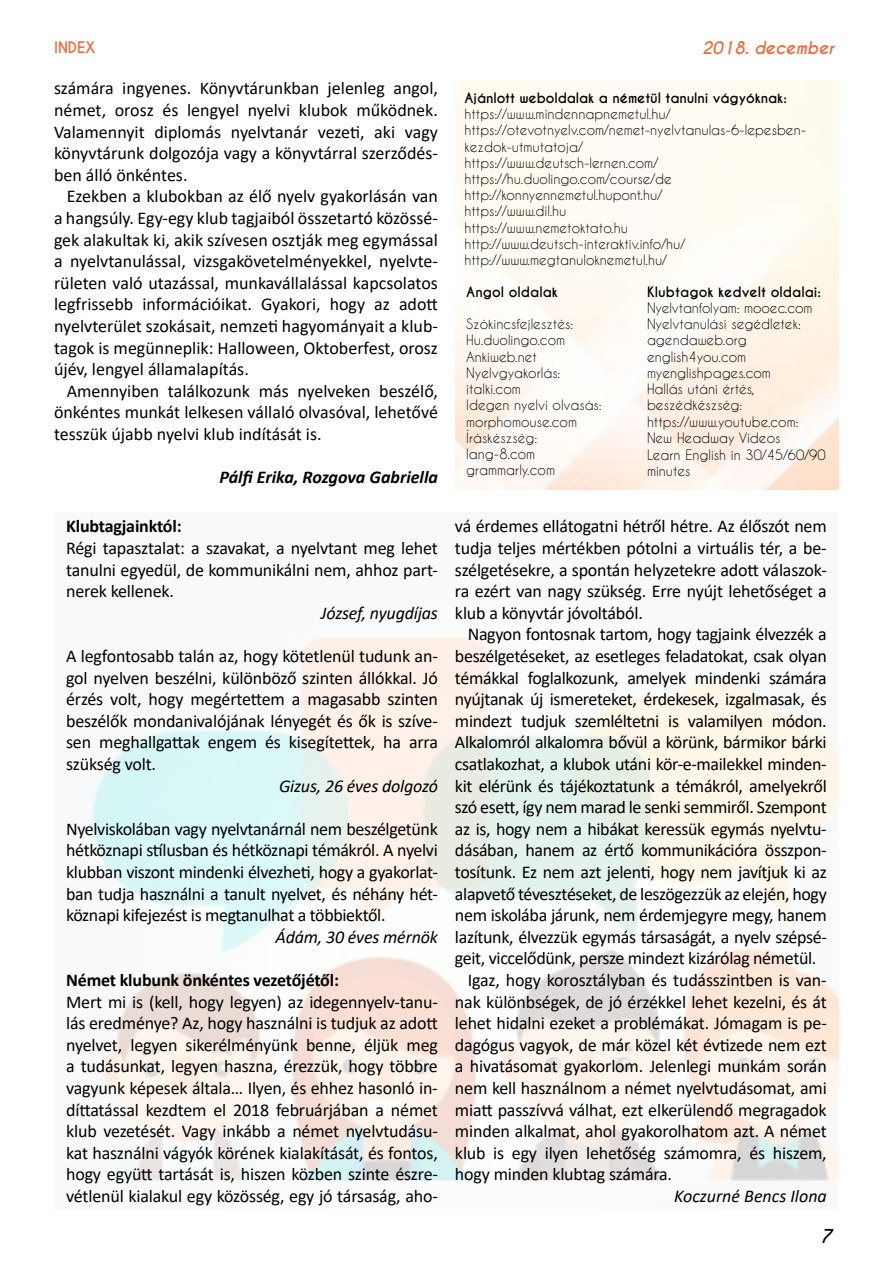
<style>
.page{position:relative;width:893px;height:1263px;background:#fff}
.page>*{position:absolute;margin:0;border:0;box-sizing:border-box;transform-origin:0 0}
.t1{font:18px/21.6px "Calibri";letter-spacing:-.02em;color:#000;text-align:justify}
.t2{font:italic 18px "Calibri";letter-spacing:-.01em;color:#000}
.t3{font:700 18px "Calibri";letter-spacing:-.01em;color:#000}
.t4{font:italic 700 18px "Calibri";color:#000}
.t5{font:italic 700 18px "Caviar Dreams";color:#000}
.t6{font:italic 700 16.5px "Caviar Dreams";color:#ec6835}
.t7{font:700 15px "Caviar Dreams";color:#ec6835}
.t8{font:13.5px/16.2px "Caviar Dreams";color:#000}
.t9{font:700 13.5px "Caviar Dreams";letter-spacing:-.01em;color:#000}
</style>
<div class="page">
<img style="left:90px;top:637px;width:748px;height:545px">
<p class="t7" style="left:54px;top:38px;width:9px">index</p>
<p class="t1" style="left:54px;top:77px;width:385px">számára ingyenes. Könyvtárunkban jelenleg angol, német, orosz és lengyel nyelvi klubok működnek.<br>Valamennyit diplomás nyelvtanár vezeti, aki vagy könyvtárunk dolgozója vagy a könyvtárral szerződés&shy;ben álló önkéntes.</p>
<p class="t1" style="left:54px;top:185px;width:385px;text-indent:13px">Ezekben a klubokban az élő nyelv gyakorlásán van a hangsúly. Egy-egy klub tagjaiból összetartó közössé&shy;gek alakultak ki, akik szívesen osztják meg egymással a nyelvtanulással, vizsgakövetelményekkel, nyelvte&shy;rületen való utazással, munkavállalással kapcsolatos legfrissebb információikat. Gyakori, hogy az adott nyelvterület szokásait, nemzeti hagyományait a klub&shy;tagok is megünneplik: Halloween, Oktoberfest, orosz újév, lengyel államalapítás.</p>
<p class="t1" style="left:54px;top:379px;width:385px;text-indent:13px">Amennyiben találkozunk más nyelveken beszélő, önkéntes munkát lelkesen vállaló olvasóval, lehetővé tesszük újabb nyelvi klub indítását is.</p>
<p class="t4" style="left:219px;top:464px;width:220px">Pálfi Erika, Rozgova Gabriella</p>
<p class="t3" style="left:66px;top:514px;width:117px">Klubtagjainktól:</p>
<p class="t1" style="left:66px;top:537px;width:373px">Régi tapasztalat: a szavakat, a nyelvtant meg lehet tanulni egyedül, de kommunikálni nem, ahhoz part&shy;nerek kellenek.</p>
<p class="t2" style="left:321px;top:600px;width:118px">József, nyugdíjas</p>
<p class="t1" style="left:66px;top:645px;width:373px">A legfontosabb talán az, hogy kötetlenül tudunk an&shy;gol nyelven beszélni, különböző szinten állókkal. Jó érzés volt, hogy megértettem a magasabb szinten beszélők mondanivalójának lényegét és ők is szíve&shy;sen meghallgattak engem és kisegítettek, ha arra szükség volt.</p>
<p class="t2" style="left:279px;top:773px;width:160px">Gizus, 26 éves dolgozó</p>
<p class="t1" style="left:66px;top:817px;width:373px">Nyelviskolában vagy nyelvtanárnál nem beszélgetünk hétköznapi stílusban és hétköznapi témákról. A nyelvi klubban viszont mindenki élvezheti, hogy a gyakorlat&shy;ban tudja használni a tanult nyelvet, és néhány hét&shy;köznapi kifejezést is megtanulhat a többiektől.</p>
<p class="t2" style="left:275px;top:924px;width:164px">Ádám, 30 éves mérnök</p>
<p class="t3" style="left:66px;top:967px;width:274px">Német klubunk önkéntes vezetőjétől:</p>
<p class="t1" style="left:66px;top:990px;width:373px">Mert mi is (kell, hogy legyen) az idegennyelv-tanu&shy;lás eredménye? Az, hogy használni is tudjuk az adott nyelvet, legyen sikerélményünk benne, éljük meg a tudásunkat, legyen haszna, érezzük, hogy többre vagyunk képesek általa… Ilyen, és ehhez hasonló in&shy;díttatással kezdtem el 2018 februárjában a német klub vezetését. Vagy inkább a német nyelvtudásu&shy;kat használni vágyók körének kialakítását, és fontos, hogy együtt tartását is, hiszen közben szinte észre&shy;vétlenül kialakul egy közösség, egy jó társaság, aho-</p>
<p class="t6" style="left:702px;top:38px;width:134px">2018. december</p>
<p class="t9" style="left:465px;top:90px;width:324px">Ajánlott weboldalak a németül tanulni vágyóknak:</p>
<p class="t8" style="left:465px;top:106px;width:343px">https://www.mindennapnemetul.hu/ https://otevotnyelv.com/nemet-nyelvtanulas-6-lepesben&shy;kezdok-utmutatoja/<br>https://www.deutsch-lernen.com/ https://hu.duolingo.com/course/de http://konnyennemetul.hupont.hu/<br>https://www.dil.hu<br>https://www.nemetoktato.hu http://www.deutsch-interaktiv.info/hu/ http://www.megtanuloknemetul.hu/</p>
<p class="t9" style="left:466px;top:284px;width:93px">Angol oldalak</p>
<p class="t8" style="left:466px;top:316px;width:137px">Szókincsfejlesztés:<br>Hu.duolingo.com<br>Ankiweb.net<br>Nyelvgyakorlás: italki.com<br>Idegen nyelvi olvasás: morphomouse.com<br>Íráskészség: lang-8.com grammarly.com</p>
<p class="t9" style="left:647px;top:284px;width:176px">Klubtagok kedvelt oldalai:</p>
<p class="t8" style="left:647px;top:299px;width:180px">Nyelvtanfolyam: mooec.com<br>Nyelvtanulási segédletek: agendaweb.org english4you.com myenglishpages.com<br>Hallás utáni értés, beszédkészség: https://www.youtube.com:<br>New Headway Videos<br>Learn English in 30/45/60/90 minutes</p>
<p class="t1" style="left:455px;top:515px;width:373px">vá érdemes ellátogatni hétről hétre. Az élőszót nem tudja teljes mértékben pótolni a virtuális tér, a be&shy;szélgetésekre, a spontán helyzetekre adott válaszok&shy;ra ezért van nagy szükség. Erre nyújt lehetőséget a klub a könyvtár jóvoltából.</p>
<p class="t1" style="left:468px;top:623px;width:361px">Nagyon fontosnak tartom, hogy tagjaink élvezzék a</p>
<p class="t1" style="left:455px;top:645px;width:373px">beszélgetéseket, az esetleges feladatokat, csak olyan</p>
<p class="t1" style="left:455px;top:666px;width:373px">témákkal foglalkozunk, amelyek mindenki számára</p>
<p class="t1" style="left:455px;top:688px;width:373px">nyújtanak új ismereteket, érdekesek, izgalmasak, és</p>
<p class="t1" style="left:455px;top:709px;width:373px">mindezt tudjuk szemléltetni is valamilyen módon.</p>
<p class="t1" style="left:455px;top:731px;width:373px">Alkalomról alkalomra bővül a körünk, bármikor bárki</p>
<p class="t1" style="left:455px;top:753px;width:373px">csatlakozhat, a klubok utáni kör-e-mailekkel minden-</p>
<p class="t1" style="left:455px;top:774px;width:373px">kit elérünk és tájékoztatunk a témákról, amelyekről</p>
<p class="t1" style="left:455px;top:796px;width:373px">szó esett, így nem marad le senki semmiről. Szempont</p>
<p class="t1" style="left:455px;top:817px;width:373px">az is, hogy nem a hibákat keressük egymás nyelvtu-</p>
<p class="t1" style="left:455px;top:839px;width:373px">dásában, hanem az értő kommunikációra összpon-</p>
<p class="t1" style="left:455px;top:861px;width:373px">tosítunk. Ez nem azt jelenti, hogy nem javítjuk ki az</p>
<p class="t1" style="left:455px;top:882px;width:373px">alapvető tévesztéseket, de leszögezzük az elején, hogy</p>
<p class="t1" style="left:455px;top:904px;width:373px">nem iskolába járunk, nem érdemjegyre megy, hanem</p>
<p class="t1" style="left:455px;top:925px;width:373px">lazítunk, élvezzük egymás társaságát, a nyelv szépsé-</p>
<p class="t1" style="left:455px;top:947px;width:363px">geit, viccelődünk, persze mindezt kizárólag németül.</p>
<p class="t1" style="left:468px;top:969px;width:360px">Igaz, hogy korosztályban és tudásszintben is van-</p>
<p class="t1" style="left:455px;top:990px;width:373px">nak különbségek, de jó érzékkel lehet kezelni, és át</p>
<p class="t1" style="left:455px;top:1012px;width:373px">lehet hidalni ezeket a problémákat. Jómagam is pe-</p>
<p class="t1" style="left:455px;top:1033px;width:373px">dagógus vagyok, de már közel két évtizede nem ezt</p>
<p class="t1" style="left:455px;top:1055px;width:373px">a hivatásomat gyakorlom. Jelenlegi munkám során</p>
<p class="t1" style="left:455px;top:1077px;width:373px">nem kell használnom a német nyelvtudásomat, ami</p>
<p class="t1" style="left:455px;top:1098px;width:373px">miatt passzívvá válhat, ezt elkerülendő megragadok</p>
<p class="t1" style="left:455px;top:1120px;width:373px">minden alkalmat, ahol gyakorolhatom azt. A német</p>
<p class="t1" style="left:455px;top:1141px;width:373px">klub is egy ilyen lehetőség számomra, és hiszem,</p>
<p class="t1" style="left:455px;top:1163px;width:219px">hogy minden klubtag számára.</p>
<p class="t2" style="left:674px;top:1183px;width:154px">Koczurné Bencs Ilona</p>
<p class="t5" style="left:821px;top:1226px;width:13px">7</p>
</div>
